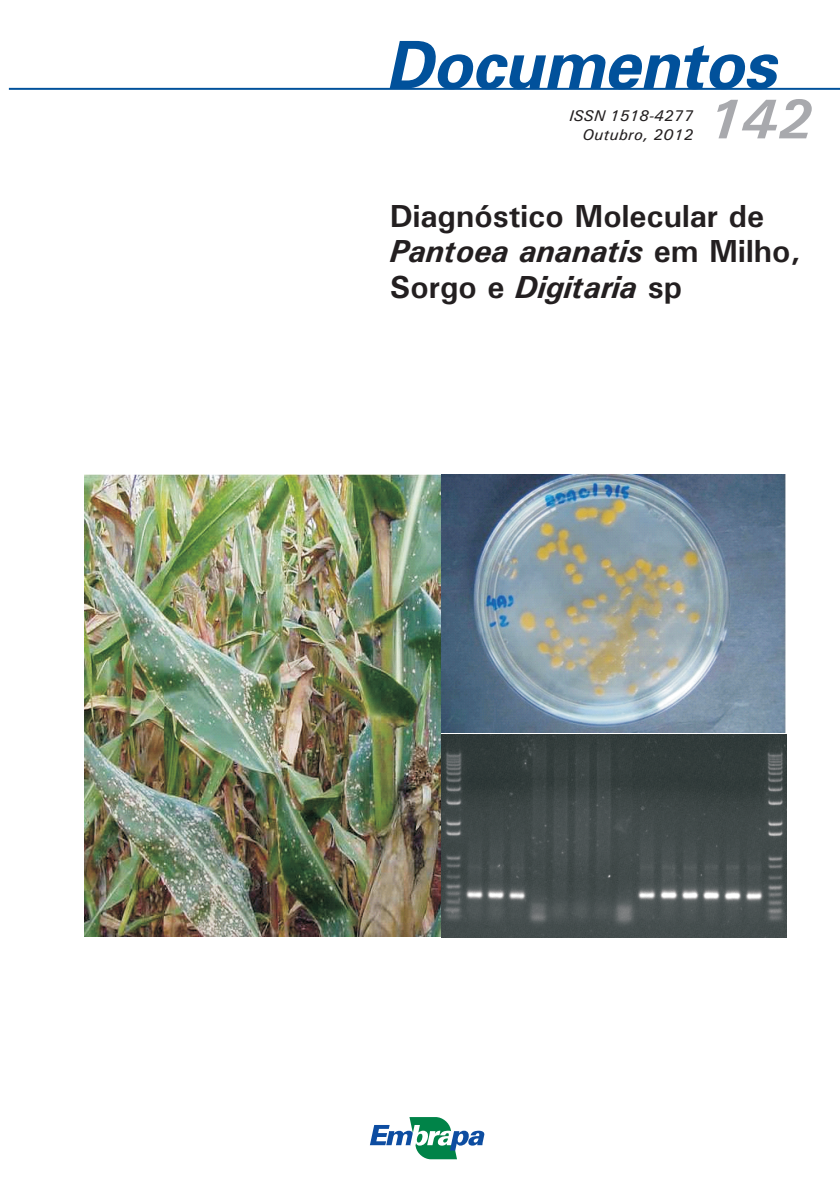
<style>
.page{position:relative;width:840px;height:1191px;background:#fff}
.page>*{position:absolute;margin:0;border:0;box-sizing:border-box;transform-origin:0 0}
.t1{font:italic 500 56.2px "Univers";color:#a8a9ad}
.t2{font:500 32px/35.4px "Univers";color:#231f20}
.t3{font:italic 500 15.6px/19.2px "Univers";letter-spacing:.01em;color:#231f20;text-align:right}
.s1{font-style:italic}
</style>
<div class="page">
<hr style="left:9px;top:88px;width:830px;height:2px;background:#01519b">
<svg style="left:389px;top:41px;width:389px;height:47px"></svg>
<svg style="left:370px;top:1117px;width:114px;height:42px"></svg>
<img style="left:84px;top:474px;width:356px;height:463px">
<img style="left:441px;top:474px;width:344px;height:258px">
<img style="left:441px;top:734px;width:344px;height:203px">
<p class="t3" style="left:569px;top:107px;width:125px">ISSN 1518-4277<br>Outubro, 2012</p>
<h1 class="t1" style="left:706px;top:82px;width:107px">142</h1>
<p class="t2" style="left:389px;top:201px;width:412px">Diagnóstico Molecular de<br><span class="s1">Pantoea ananatis</span> em Milho,<br>Sorgo e <span class="s1">Digitaria</span> sp</p>
</div>
